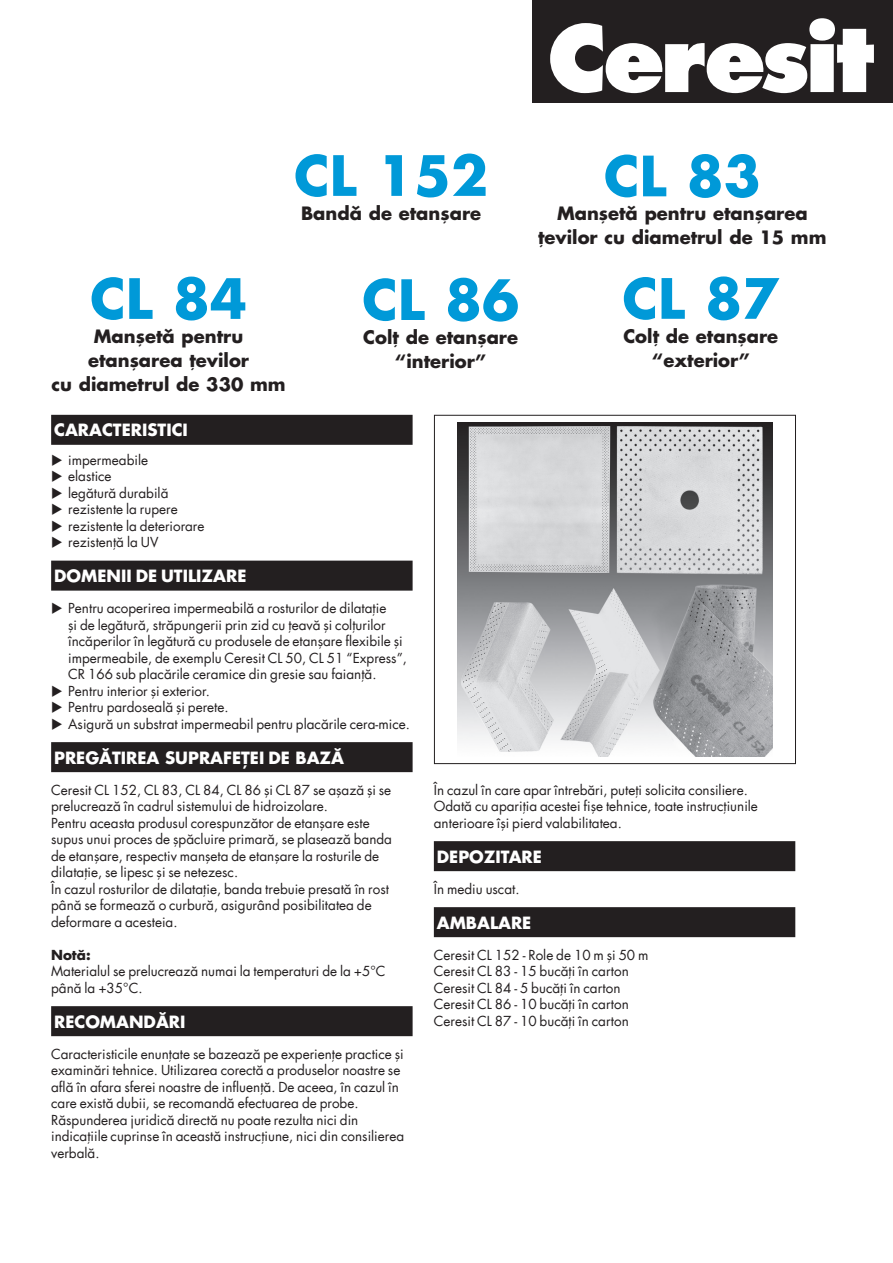
<style>
.page{position:relative;width:893px;height:1263px;background:#fff}
.page>*{position:absolute;margin:0;border:0;box-sizing:border-box;transform-origin:0 0}
.t1{font:700 54px "Futura Portos";color:#0099d8}
.t2{font:700 18px/24px "Futura Portos";color:#231f20;text-align:center}
.t3{font:700 16.5px "Futura Std";color:#fff}
.t4{font:13.5px/16.5px "Futura Std";color:#231f20}
.t5{font:700 13.5px "Futura Std";color:#231f20}
</style>
<div class="page">
<div style="left:51px;top:415px;width:362px;height:30px;background:#231f20"></div>
<div style="left:51px;top:561px;width:362px;height:30px;background:#231f20"></div>
<div style="left:51px;top:742px;width:362px;height:30px;background:#231f20"></div>
<div style="left:51px;top:1006px;width:362px;height:30px;background:#231f20"></div>
<div style="left:434px;top:841px;width:361px;height:30px;background:#231f20"></div>
<div style="left:434px;top:907px;width:361px;height:30px;background:#231f20"></div>
<img style="left:457px;top:423px;width:315px;height:333px">
<div style="left:434px;top:415px;width:362px;height:349px;border:1px solid #231f20"></div>
<div style="left:533px;top:0;width:360px;height:103px;background:#231f20"></div>
<svg style="left:550px;top:18px;width:324px;height:75px"></svg>
<h1 class="t1" style="left:294px;top:138px;width:196px">CL 152</h1>
<h2 class="t2" style="left:301px;top:201px;width:182px">Bandă de etanșare</h2>
<h1 class="t1" style="left:90px;top:261px;width:158px">CL 84</h1>
<h2 class="t2" style="left:51px;top:324px;width:236px">Manșetă pentru etanșarea țevilor<br>cu diametrul de 330 mm</h2>
<h1 class="t1" style="left:362px;top:262px;width:158px">CL 86</h1>
<h2 class="t2" style="left:363px;top:325px;width:156px">Colț de etanșare “interior”</h2>
<h1 class="t1" style="left:604px;top:139px;width:158px">CL 83</h1>
<h2 class="t2" style="left:538px;top:201px;width:290px">Manșetă pentru etanșarea țevilor cu diametrul de 15 mm</h2>
<h1 class="t1" style="left:622px;top:261px;width:158px">CL 87</h1>
<h2 class="t2" style="left:623px;top:324px;width:156px">Colț de etanșare “exterior”</h2>
<p class="t3" style="left:54px;top:419px;width:135px">CARACTERISTICI</p>
<p class="t4" style="left:68px;top:451px;width:138px">impermeabile<br>elastice<br>legătură durabilă rezistente la rupere rezistente la deteriorare rezistență la UV</p>
<p class="t3" style="left:54px;top:565px;width:194px">DOMENII DE UTILIZARE</p>
<p class="t4" style="left:68px;top:600px;width:343px">Pentru acoperirea impermeabilă a rosturilor de dilatație<br>și de legătură, străpungerii prin zid cu țeavă și colțurilor încăperilor în legătură cu produsele de etanșare flexibile și impermeabile, de exemplu Ceresit CL 50, CL 51 “Express”, CR 166 sub placările ceramice din gresie sau faianță.<br>Pentru interior și exterior.<br>Pentru pardoseală și perete.<br>Asigură un substrat impermeabil pentru placările cera-mice.</p>
<p class="t3" style="left:54px;top:746px;width:291px">PREGĂTIREA SUPRAFEȚEI DE BAZĂ</p>
<p class="t4" style="left:51px;top:781px;width:342px">Ceresit CL 152, CL 83, CL 84, CL 86 și CL 87 se așază și se prelucrează în cadrul sistemului de hidroizolare.<br>Pentru aceasta produsul corespunzător de etanșare este supus unui proces de șpăcluire primară, se plasează banda de etanșare, respectiv manșeta de etanșare la rosturile de dilatație, se lipesc și se netezesc.<br>În cazul rosturilor de dilatație, banda trebuie presată în rost până se formează o curbură, asigurând posibilitatea de deformare a acesteia.</p>
<p class="t5" style="left:51px;top:945px;width:41px">Notă:</p>
<p class="t4" style="left:51px;top:963px;width:336px">Materialul se prelucrează numai la temperaturi de la +5°C până la +35°C.</p>
<p class="t3" style="left:54px;top:1010px;width:133px">RECOMANDĂRI</p>
<p class="t4" style="left:51px;top:1045px;width:354px">Caracteristicile enunțate se bazează pe experiențe practice și examinări tehnice. Utilizarea corectă a produselor noastre se află în afara sferei noastre de influență. De aceea, în cazul în care există dubii, se recomandă efectuarea de probe.<br>Răspunderea juridică directă nu poate rezulta nici din indicațiile cuprinse în această instrucțiune, nici din consilierea verbală.</p>
<p class="t4" style="left:434px;top:781px;width:326px">În cazul în care apar întrebări, puteți solicita consiliere.<br>Odată cu apariția acestei fișe tehnice, toate instrucțiunile anterioare își pierd valabilitatea.</p>
<p class="t3" style="left:437px;top:845px;width:107px">DEPOZITARE</p>
<p class="t4" style="left:434px;top:880px;width:87px">În mediu uscat.</p>
<p class="t3" style="left:437px;top:911px;width:96px">AMBALARE</p>
<p class="t4" style="left:434px;top:946px;width:216px">Ceresit CL 152 - Role de 10 m și 50 m<br>Ceresit CL 83 - 15 bucăți în carton<br>Ceresit CL 84 - 5 bucăți în carton<br>Ceresit CL 86 - 10 bucăți în carton<br>Ceresit CL 87 - 10 bucăți în carton</p>
</div>
